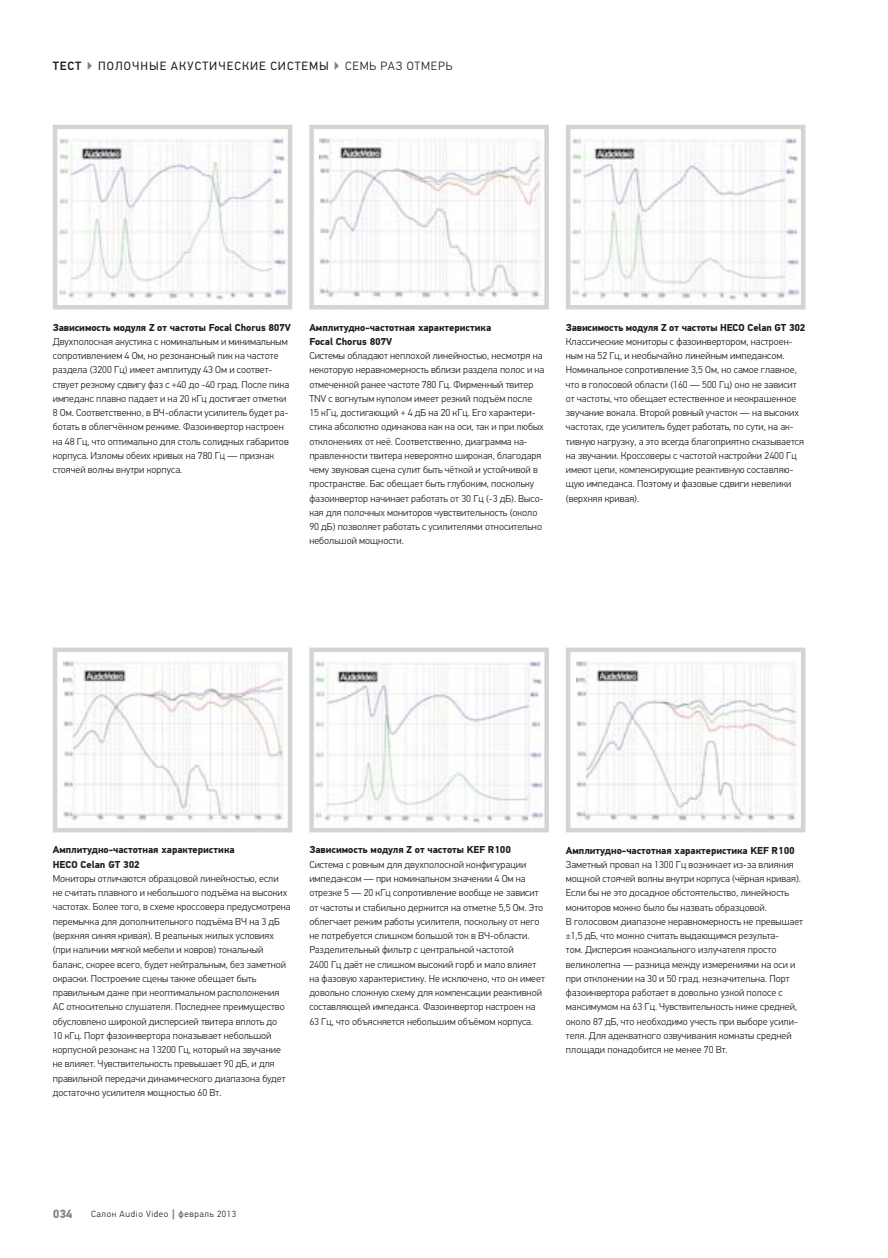
<style>
.page{position:relative;width:888px;height:1258px;background:#fff}
.page>*{position:absolute;margin:0;border:0;box-sizing:border-box;transform-origin:0 0}
.t1{font:12px "PF Din Text Pro";letter-spacing:.09em;color:#1f1d1f}
.t2{font:700 12px "PF Din Text Pro";color:#80857b}
.t3{font:300 10.05px/14.2px "PF Din Text Pro";color:#1f1d1f}
.t4{font:300 9px "PF Din Text Pro";letter-spacing:.07em;color:#1f1d1f}
.s1{font-weight:500}
.s2{font-weight:500;color:#80857b}
.s3{font-weight:300}
.s4{font-weight:700}
.s5{font-weight:700;font-size:10.5px;color:#80857b}
</style>
<div class="page">
<img style="left:320px;top:138px;width:220px;height:160px">
<div style="left:309px;top:125px;width:240px;height:184px;border:4px solid #d2d4d5"></div>
<img style="left:58px;top:138px;width:229px;height:162px">
<div style="left:53px;top:125px;width:239px;height:184px;border:4px solid #d2d4d5"></div>
<img style="left:571px;top:138px;width:229px;height:162px">
<div style="left:566px;top:125px;width:239px;height:184px;border:4px solid #d2d4d5"></div>
<img style="left:63px;top:661px;width:221px;height:160px">
<div style="left:53px;top:648px;width:239px;height:184px;border:4px solid #d2d4d5"></div>
<img style="left:576px;top:661px;width:221px;height:160px">
<div style="left:566px;top:648px;width:239px;height:184px;border:4px solid #d2d4d5"></div>
<img style="left:314px;top:661px;width:230px;height:166px">
<div style="left:309px;top:648px;width:240px;height:184px;border:4px solid #d2d4d5"></div>
<p class="t1" style="left:53px;top:59px;width:401px"><span class="s1">ТЕСТ</span> <span class="s2">▶</span> Полочные акустические системы <span class="s2">▶</span> <span class="s3">СЕМЬ РАЗ ОТМЕРЬ</span></p>
<p class="t3" style="left:53px;top:320px;width:240px"><span class="s4">Зависимость модуля Z от частоты Focal Chorus 807V </span>Двухполосная акустика с номинальным и минимальным сопротивлением 4 Ом, но резонансный пик на частоте раздела (3200 Гц) имеет амплитуду 43 Ом и соответ&shy;ствует резкому сдвигу фаз с +40 до -40 град. После пика импеданс плавно падает и на 20 кГц достигает отметки 8 Ом. Соответственно, в ВЧ-области усилитель будет ра&shy;ботать в облегчённом режиме. Фазоинвертор настроен на 48 Гц, что оптимально для столь солидных габаритов корпуса. Изломы обеих кривых на 780 Гц — признак стоячей волны внутри корпуса.</p>
<p class="t3" style="left:309px;top:320px;width:237px"><span class="s4">Амплитудно-частотная характеристика<br>Focal Chorus 807V<br></span>Системы обладают неплохой линейностью, несмотря на некоторую неравномерность вблизи раздела полос и на отмеченной ранее частоте 780 Гц. Фирменный твитер TNV с вогнутым куполом имеет резкий подъём после 15 кГц, достигающий + 4 дБ на 20 кГц. Его характери&shy;стика абсолютно одинакова как на оси, так и при любых отклонениях от неё. Соответственно, диаграмма на&shy;правленности твитера невероятно широкая, благодаря чему звуковая сцена сулит быть чёткой и устойчивой в пространстве. Бас обещает быть глубоким, поскольку фазоинвертор начинает работать от 30 Гц (-3 дБ). Высо&shy;кая для полочных мониторов чувствительность (около 90 дБ) позволяет работать с усилителями относительно небольшой мощности.</p>
<p class="t3" style="left:566px;top:320px;width:241px"><span class="s4">Зависимость модуля Z от частоты HECO Celan GT 302<br></span>Классические мониторы с фазоинвертором, настроен&shy;ным на 52 Гц, и необычайно линейным импедансом.<br>Номинальное сопротивление 3,5 Ом, но самое главное, что в голосовой области (160 — 500 Гц) оно не зависит от частоты, что обещает естественное и неокрашенное звучание вокала. Второй ровный участок — на высоких частотах, где усилитель будет работать, по сути, на ак&shy;тивную нагрузку, а это всегда благоприятно сказывается на звучании. Кроссоверы с частотой настройки 2400 Гц имеют цепи, компенсирующие реактивную составляю&shy;щую импеданса. Поэтому и фазовые сдвиги невелики (верхняя кривая).</p>
<p class="t3" style="left:53px;top:843px;width:240px"><span class="s4">Амплитудно-частотная характеристика<br>HECO Celan GT 302<br></span>Мониторы отличаются образцовой линейностью, если не считать плавного и небольшого подъёма на высоких частотах. Более того, в схеме кроссовера предусмотрена перемычка для дополнительного подъёма ВЧ на 3 дБ (верхняя синяя кривая). В реальных жилых условиях (при наличии мягкой мебели и ковров) тональный баланс, скорее всего, будет нейтральным, без заметной окраски. Построение сцены также обещает быть правильным даже при неоптимальном расположения АС относительно слушателя. Последнее преимущество обусловлено широкой дисперсией твитера вплоть до<br>10 кГц. Порт фазоинвертора показывает небольшой корпусной резонанс на 13200 Гц, который на звучание не влияет. Чувствительность превышает 90 дБ, и для правильной передачи динамического диапазона будет достаточно усилителя мощностью 60 Вт.</p>
<p class="t3" style="left:309px;top:843px;width:237px"><span class="s4">Зависимость модуля Z от частоты KEF R100<br></span>Система с ровным для двухполосной конфигурации импедансом — при номинальном значении 4 Ом на отрезке 5 — 20 кГц сопротивление вообще не зависит от частоты и стабильно держится на отметке 5,5 Ом. Это облегчает режим работы усилителя, поскольку от него не потребуется слишком большой ток в ВЧ-области.<br>Разделительный фильтр с центральной частотой<br>2400 Гц даёт не слишком высокий горб и мало влияет на фазовую характеристику. Не исключено, что он имеет довольно сложную схему для компенсации реактивной составляющей импеданса. Фазоинвертор настроен на 63 Гц, что объясняется небольшим объёмом корпуса.</p>
<p class="t3" style="left:566px;top:843px;width:239px"><span class="s4">Амплитудно-частотная характеристика KEF R100<br></span>Заметный провал на 1300 Гц возникает из-за влияния мощной стоячей волны внутри корпуса (чёрная кривая).<br>Если бы не это досадное обстоятельство, линейность мониторов можно было бы назвать образцовой.<br>В голосовом диапазоне неравномерность не превышает ±1,5 дБ, что можно считать выдающимся результа-<br>том. Дисперсия коаксиального излучателя просто великолепна — разница между измерениями на оси и при отклонении на 30 и 50 град. незначительна. Порт фазоинвертора работает в довольно узкой полосе с максимумом на 63 Гц. Чувствительность ниже средней, около 87 дБ, что необходимо учесть при выборе усили&shy;теля. Для адекватного озвучивания комнаты средней площади понадобится не менее 70 Вт.</p>
<p class="t2" style="left:53px;top:1207px;width:21px">034</p>
<p class="t4" style="left:91px;top:1209px;width:147px">Салон Audio Video <span class="s5">|</span> февраль 2013</p>
</div>
